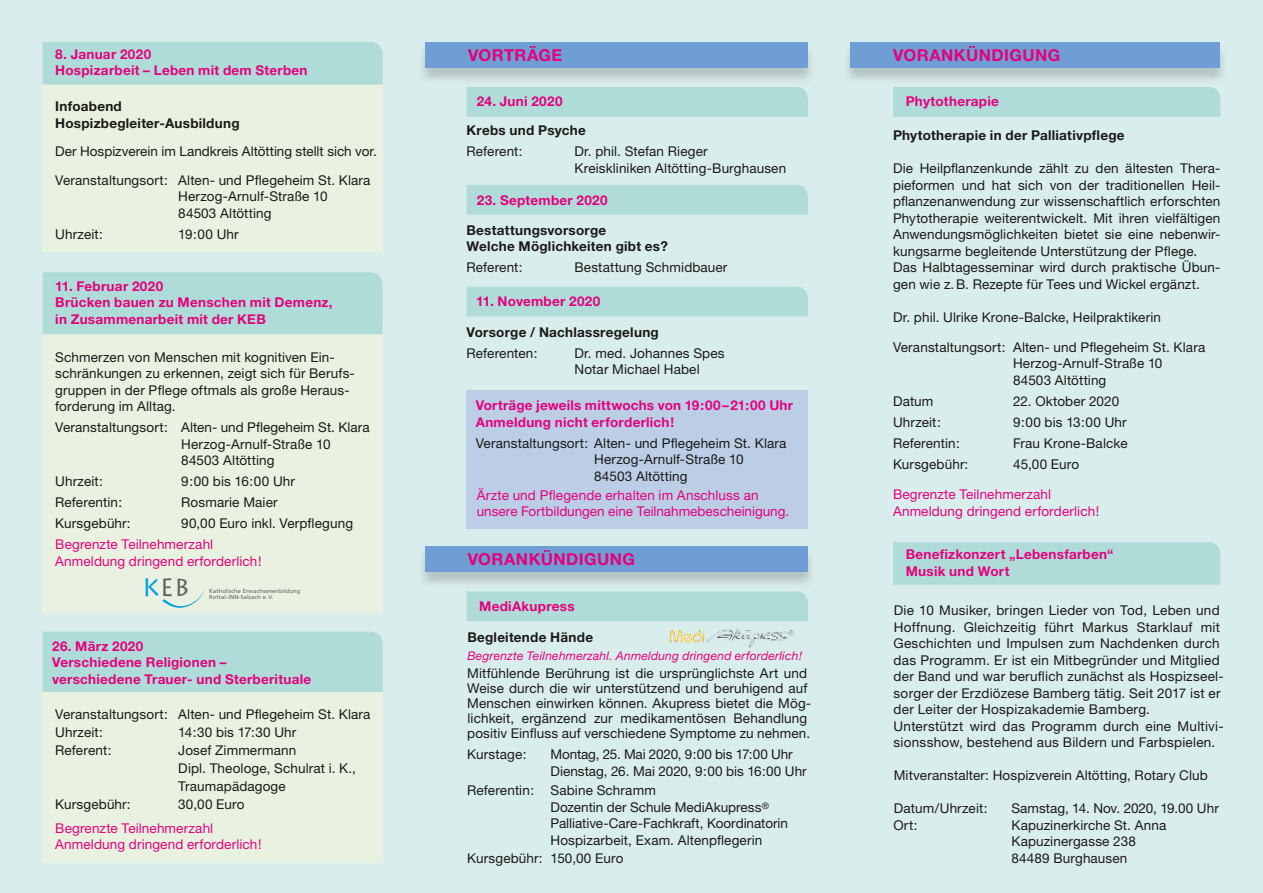
<style>
.page{position:relative;width:1263px;height:893px;background:#daeded}
.page>*{position:absolute;margin:0;border:0;box-sizing:border-box;transform-origin:0 0}
.t1{font:24.75px "Lithos Pro";color:#636362}
.t2{font:700 16.5px "Helvetica Neue";letter-spacing:.025em;color:#e5007d}
.t3{font:13.5px/16.5px "Helvetica Neue";letter-spacing:.01em;color:#1a1a18}
.t4{font:700 13.5px/16.5px "Helvetica Neue";letter-spacing:.02em;color:#e5007d}
.t5{font:13.5px/16.5px "Helvetica Neue";letter-spacing:.01em;color:#e5007d}
.t6{font:700 13.5px/16.5px "Helvetica Neue";letter-spacing:.02em;color:#1a1a18}
.t7{font:13.5px/16.5px "Helvetica Neue";letter-spacing:-.01em;color:#1a1a18}
.t8{font:italic 12px "Helvetica Neue";letter-spacing:.02em;color:#e5007d}
.t9{font:5.7px/6.1px "Frutiger";letter-spacing:.01em;color:#636362}
.s1{color:#009ee3}
</style>
<div class="page">
<div style="left:43px;top:321px;width:340px;height:292px;background:#e9f2e0"></div>
<div style="left:43px;top:84px;width:340px;height:168px;background:#e9f2e0"></div>
<div style="left:43px;top:42px;width:340px;height:43px;background:#afdbd9"></div>
<div style="left:43px;top:272px;width:340px;height:62px;background:#afdbd9"></div>
<div style="left:466px;top:87px;width:342px;height:30px;background:#afdbd9"></div>
<svg style="left:162px;top:590px;width:43px;height:18px"></svg>
<div style="left:466px;top:591px;width:342px;height:30px;background:#afdbd9"></div>
<img style="left:669px;top:628px;width:124px;height:19px">
<div style="left:466px;top:185px;width:342px;height:30px;background:#afdbd9"></div>
<div style="left:466px;top:287px;width:342px;height:29px;background:#afdbd9"></div>
<div style="left:842px;top:43px;width:387px;height:42px;background:#1a1a18;opacity:.2"></div>
<div style="left:850px;top:43px;width:370px;height:25px;background:#6f9ed4"></div>
<div style="left:417px;top:43px;width:399px;height:42px;background:#1a1a18;opacity:.2"></div>
<div style="left:426px;top:43px;width:382px;height:25px;background:#6f9ed4"></div>
<div style="left:43px;top:689px;width:340px;height:174px;background:#e9f2e0"></div>
<div style="left:43px;top:632px;width:340px;height:60px;background:#afdbd9"></div>
<div style="left:466px;top:390px;width:342px;height:139px;background:#bbcee6"></div>
<div style="left:893px;top:87px;width:327px;height:30px;background:#afdbd9"></div>
<div style="left:417px;top:547px;width:399px;height:42px;background:#1a1a18;opacity:.2"></div>
<div style="left:425px;top:547px;width:383px;height:25px;background:#6f9ed4"></div>
<div style="left:893px;top:542px;width:327px;height:43px;background:#afdbd9"></div>
<p class="t4" style="left:55px;top:46px;width:254px">8. Januar 2020<br>Hospizarbeit – Leben mit dem Sterben</p>
<p class="t6" style="left:55px;top:98px;width:186px">Infoabend<br>Hospizbegleiter-Ausbildung</p>
<p class="t3" style="left:55px;top:137px;width:323px;line-height:28.5px">Der Hospizverein im Landkreis Altötting stellt sich vor.<br>Veranstaltungsort: Alten- und Pflegeheim St. Klara</p>
<p class="t3" style="left:178px;top:188px;width:151px">Herzog-Arnulf-Straße 10<br>84503 Altötting</p>
<p class="t3" style="left:55px;top:226px;width:49px">Uhrzeit:</p>
<p class="t3" style="left:178px;top:226px;width:62px">19:00 Uhr</p>
<p class="t4" style="left:55px;top:277px;width:279px">11. Februar 2020<br>Brücken bauen zu Menschen mit Demenz, in Zusammenarbeit mit der KEB</p>
<p class="t3" style="left:55px;top:349px;width:301px">Schmerzen von Menschen mit kognitiven Ein&shy;schränkungen zu erkennen, zeigt sich für Berufs&shy;gruppen in der Pflege oftmals als große Heraus&shy;forderung im Alltag.</p>
<p class="t3" style="left:181px;top:419px;width:190px;text-indent:-126px">Veranstaltungsort: Alten- und Pflegeheim St. Klara<br>Herzog-Arnulf-Straße 10<br>84503 Altötting</p>
<p class="t3" style="left:55px;top:473px;width:49px">Uhrzeit:</p>
<p class="t3" style="left:181px;top:473px;width:115px">9:00 bis 16:00 Uhr</p>
<p class="t3" style="left:55px;top:494px;width:68px">Referentin:</p>
<p class="t3" style="left:181px;top:494px;width:98px">Rosmarie Maier</p>
<p class="t3" style="left:55px;top:515px;width:77px">Kursgebühr:</p>
<p class="t3" style="left:181px;top:515px;width:173px">90,00 Euro inkl. Verpflegung</p>
<p class="t5" style="left:55px;top:536px;width:208px">Begrenzte Teilnehmerzahl<br>Anmeldung dringend erforderlich!</p>
<h1 class="t1" style="left:142px;top:573px;width:49px"><span class="s1">K</span>EB</h1>
<p class="t9" style="left:209px;top:588px;width:93px">Katholische Erwachsenenbildung<br>Rottal-INN-Salzach e.V.</p>
<p class="t4" style="left:52px;top:637px;width:261px">26. März 2020<br>Verschiedene Religionen – verschiedene Trauer- und Sterberituale</p>
<p class="t3" style="left:55px;top:705px;width:317px;line-height:18px">Veranstaltungsort: Alten- und Pflegeheim St. Klara<br>Uhrzeit:</p>
<p class="t3" style="left:178px;top:723px;width:120px">14:30 bis 17:30 Uhr</p>
<p class="t3" style="left:55px;top:741px;width:58px">Referent:</p>
<p class="t3" style="left:178px;top:741px;width:179px;line-height:18px">Josef Zimmermann<br>Dipl. Theologe, Schulrat i. K.,<br>Traumapädagoge</p>
<p class="t3" style="left:55px;top:795px;width:77px">Kursgebühr:</p>
<p class="t3" style="left:178px;top:795px;width:68px">30,00 Euro</p>
<p class="t5" style="left:55px;top:819px;width:208px">Begrenzte Teilnehmerzahl<br>Anmeldung dringend erforderlich!</p>
<p class="t2" style="left:468px;top:45px;width:96px">VORTRÄGE</p>
<p class="t2" style="left:893px;top:45px;width:169px">VORANKÜNDIGUNG</p>
<p class="t4" style="left:477px;top:93px;width:87px">24. Juni 2020</p>
<p class="t6" style="left:466px;top:122px;width:121px">Krebs und Psyche</p>
<p class="t3" style="left:466px;top:143px;width:58px">Referent:</p>
<p class="t3" style="left:574px;top:143px;width:213px">Dr. phil. Stefan Rieger<br>Kreiskliniken Altötting-Burghausen</p>
<p class="t4" style="left:477px;top:191px;width:132px">23. September 2020</p>
<p class="t6" style="left:466px;top:221px;width:203px">Bestattungsvorsorge<br>Welche Möglichkeiten gibt es?</p>
<p class="t3" style="left:466px;top:259px;width:58px">Referent:</p>
<p class="t3" style="left:574px;top:259px;width:154px">Bestattung Schmidbauer</p>
<p class="t4" style="left:476px;top:293px;width:125px">11. November 2020</p>
<p class="t6" style="left:466px;top:323px;width:194px">Vorsorge / Nachlassregelung</p>
<p class="t3" style="left:466px;top:344px;width:73px">Referenten:</p>
<p class="t3" style="left:574px;top:344px;width:152px">Dr. med. Johannes Spes<br>Notar Michael Habel</p>
<p class="t4" style="left:476px;top:397px;width:319px">Vorträge jeweils mittwochs von 19:00–21:00 Uhr<br>Anmeldung nicht erforderlich!</p>
<p class="t3" style="left:594px;top:435px;width:194px;text-indent:-119px">Veranstaltungsort: Alten- und Pflegeheim St. Klara<br>Herzog-Arnulf-Straße 10<br>84503 Altötting</p>
<p class="t5" style="left:477px;top:487px;width:314px">Ärzte und Pflegende erhalten im Anschluss an unsere Fortbildungen eine Teilnahmebescheinigung.</p>
<p class="t2" style="left:468px;top:549px;width:169px">VORANKÜNDIGUNG</p>
<p class="t4" style="left:479px;top:598px;width:97px">MediAkupress</p>
<p class="t6" style="left:467px;top:629px;width:127px">Begleitende Hände</p>
<p class="t8" style="left:467px;top:649px;width:336px">Begrenzte Teilnehmerzahl. Anmeldung dringend erforderlich!</p>
<p class="t3" style="left:467px;top:666px;width:346px;line-height:15px">Mitfühlende Berührung ist die ursprünglichste Art und Weise durch die wir unterstützend und beruhigend auf Menschen einwirken können. Akupress bietet die Mög&shy;lichkeit, ergänzend zur medikamentösen Behandlung positiv Einfluss auf verschiedene Symptome zu nehmen.</p>
<p class="t3" style="left:467px;top:746px;width:61px">Kurstage:</p>
<p class="t7" style="left:550px;top:746px;width:258px">Montag, 25. Mai 2020, 9:00 bis 17:00 Uhr<br>Dienstag, 26. Mai 2020, 9:00 bis 16:00 Uhr</p>
<p class="t3" style="left:550px;top:782px;width:239px;text-indent:-83px">Referentin: Sabine Schramm<br>Dozentin der Schule MediAkupress<sup>® </sup>Palliative-Care-Fachkraft, Koordinatorin Hospizarbeit, Exam. Altenpflegerin</p>
<p class="t3" style="left:467px;top:849px;width:158px">Kursgebühr: 150,00 Euro</p>
<p class="t4" style="left:906px;top:93px;width:95px">Phytotherapie</p>
<p class="t6" style="left:893px;top:127px;width:233px">Phytotherapie in der Palliativpflege</p>
<p class="t3" style="left:893px;top:160px;width:329px">Die Heilpflanzenkunde zählt zu den ältesten Thera&shy;pieformen und hat sich von der traditionellen Heil&shy;pflanzenanwendung zur wissenschaftlich erforschten Phytotherapie weiterentwickelt. Mit ihren vielfältigen Anwendungsmöglichkeiten bietet sie eine nebenwir&shy;kungsarme begleitende Unterstützung der Pflege.<br>Das Halbtagesseminar wird durch praktische Übun&shy;gen wie z.B. Rezepte für Tees und Wickel ergänzt.</p>
<p class="t3" style="left:893px;top:308px;width:269px">Dr. phil. Ulrike Krone-Balcke, Heilpraktikerin</p>
<p class="t3" style="left:1013px;top:338px;width:194px;text-indent:-120px">Veranstaltungsort: Alten- und Pflegeheim St. Klara<br>Herzog-Arnulf-Straße 10<br>84503 Altötting</p>
<p class="t3" style="left:893px;top:392px;width:42px">Datum</p>
<p class="t3" style="left:1013px;top:392px;width:108px">22. Oktober 2020</p>
<p class="t3" style="left:893px;top:413px;width:49px">Uhrzeit:</p>
<p class="t3" style="left:1013px;top:413px;width:115px">9:00 bis 13:00 Uhr</p>
<p class="t3" style="left:893px;top:434px;width:68px">Referentin:</p>
<p class="t3" style="left:1013px;top:434px;width:116px">Frau Krone-Balcke</p>
<p class="t3" style="left:893px;top:455px;width:77px">Kursgebühr:</p>
<p class="t3" style="left:1013px;top:455px;width:68px">45,00 Euro</p>
<p class="t5" style="left:893px;top:486px;width:208px">Begrenzte Teilnehmerzahl<br>Anmeldung dringend erforderlich!</p>
<p class="t4" style="left:906px;top:546px;width:209px">Benefizkonzert „Lebensfarben“<br>Musik und Wort</p>
<p class="t3" style="left:893px;top:602px;width:332px">Die 10 Musiker, bringen Lieder von Tod, Leben und Hoffnung. Gleichzeitig führt Markus Starklauf mit Geschichten und Impulsen zum Nachdenken durch das Programm. Er ist ein Mitbegründer und Mitglied der Band und war beruflich zunächst als Hospizseel&shy;sorger der Erzdiözese Bamberg tätig. Seit 2017 ist er der Leiter der Hospizakademie Bamberg.<br>Unterstützt wird das Programm durch eine Multivi&shy;sionsshow, bestehend aus Bildern und Farbspielen.</p>
<p class="t3" style="left:894px;top:767px;width:315px">Mitveranstalter: Hospizverein Altötting, Rotary Club</p>
<p class="t3" style="left:894px;top:800px;width:95px">Datum/Uhrzeit:</p>
<p class="t3" style="left:1011px;top:800px;width:209px">Samstag, 14. Nov. 2020, 19.00 Uhr</p>
<p class="t3" style="left:893px;top:816px;width:26px">Ort:</p>
<p class="t3" style="left:1011px;top:816px;width:156px">Kapuzinerkirche St. Anna<br>Kapuzinergasse 238<br>84489 Burghausen</p>
</div>
